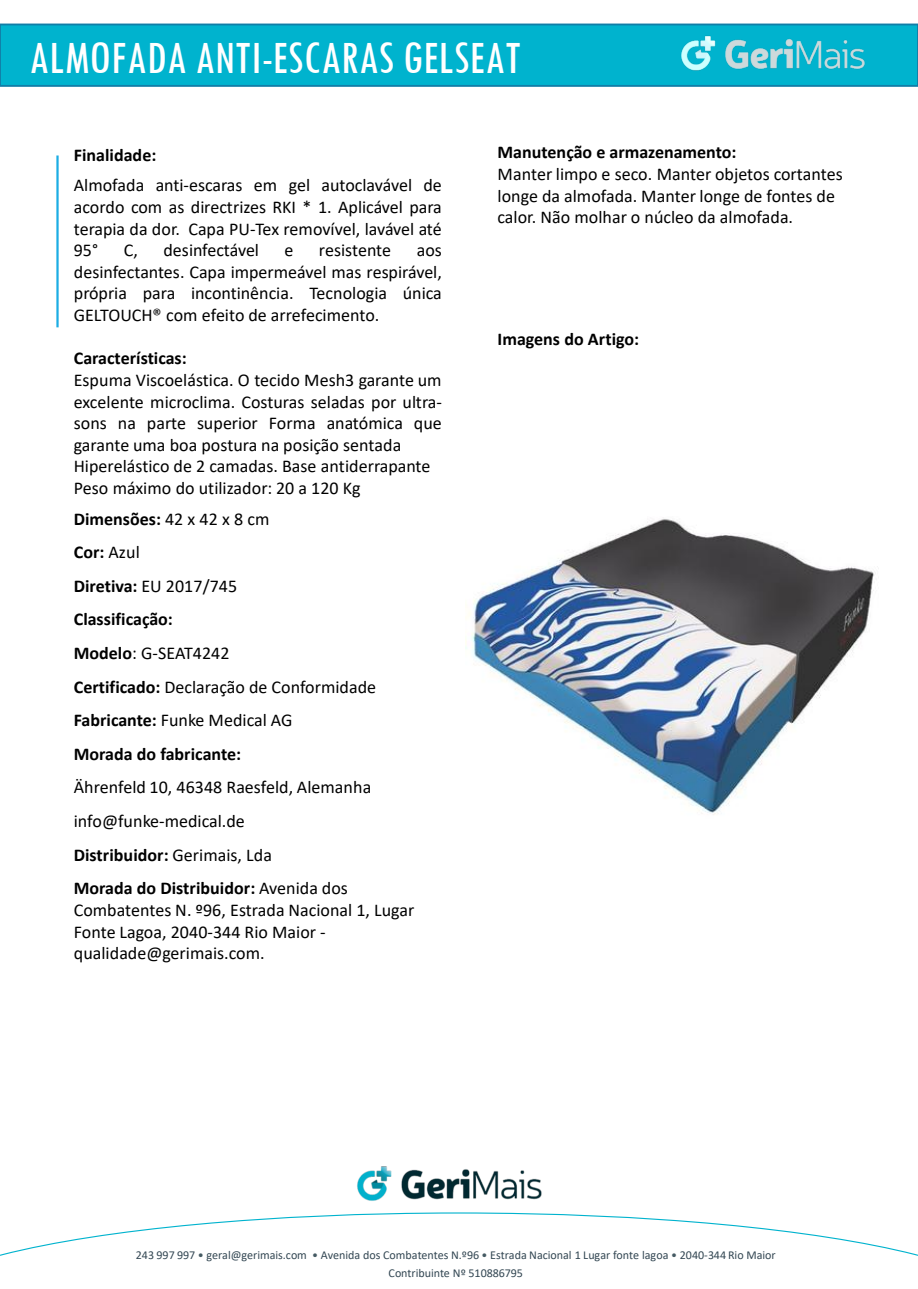
<style>
.page{position:relative;width:918px;height:1289px;background:#fff}
.page>*{position:absolute;margin:0;border:0;box-sizing:border-box;transform-origin:0 0}
.t1{font:condensed 48px "Tw Cen";color:#fff}
.t2{font:18px/21.6px "Calibri";color:#000;text-align:justify}
.t3{font:700 18px "Calibri";color:#000}
.t4{font:12px/17.2px "Calibri";letter-spacing:-.005em;color:#334753;text-align:center}
.s1{font-weight:400}
.s2{font-weight:700}
.s3{color:#455a63}
</style>
<div class="page">
<hr style="left:56px;top:155px;width:3px;height:172px;background:#1cade4">
<div style="left:0;top:24px;width:918px;height:63px;background:#00b3ce"></div>
<img style="left:357px;top:1166px;width:185px;height:35px">
<svg style="left:0;top:1212px;width:918px;height:44px"></svg>
<img style="left:675px;top:23px;width:202px;height:64px">
<img style="left:465px;top:519px;width:410px;height:296px">
<h2 class="t1" style="left:29px;top:29px;width:493px">ALMOFADA ANTI-ESCARAS GELSEAT</h2>
<p class="t3" style="left:74px;top:142px;width:84px">Finalidade:</p>
<p class="t2" style="left:74px;top:174px;width:370px">Almofada anti-escaras em gel autoclavável de acordo com as directrizes RKI * 1. Aplicável para terapia da dor. Capa PU-Tex removível, lavável até 95°</p>
<p class="t2" style="left:124px;top:239px;width:16px">C,</p>
<p class="t2" style="left:163px;top:239px;width:97px">desinfectável</p>
<p class="t2" style="left:285px;top:239px;width:10px">e</p>
<p class="t2" style="left:319px;top:239px;width:74px">resistente</p>
<p class="t2" style="left:74px;top:239px;width:370px;text-indent:343px">aos desinfectantes. Capa impermeável mas respirável, própria para incontinência. Tecnologia única GELTOUCH® com efeito de arrefecimento.</p>
<p class="t3" style="left:74px;top:345px;width:114px">Características:</p>
<p class="t2" style="left:74px;top:369px;width:370px">Espuma Viscoelástica. O tecido Mesh3 garante um excelente microclima. Costuras seladas por ultra&shy;sons na parte superior Forma anatómica que garante uma boa postura na posição sentada</p>
<p class="t2" style="left:74px;top:455px;width:358px">Hiperelástico de 2 camadas. Base antiderrapante</p>
<p class="t2" style="left:74px;top:477px;width:288px">Peso máximo do utilizador: 20 a 120 Kg</p>
<p class="t3" style="left:74px;top:506px;width:197px">Dimensões: <span class="s1">42 x 42 x 8 cm</span></p>
<p class="t3" style="left:74px;top:539px;width:68px">Cor: <span class="s1">Azul</span></p>
<p class="t2" style="left:74px;top:574px;width:165px"><span class="s2">Diretiva:</span> EU 2017/745</p>
<p class="t3" style="left:74px;top:606px;width:101px">Classificação:</p>
<p class="t2" style="left:74px;top:641px;width:157px"><span class="s2">Modelo</span>: G-SEAT4242</p>
<p class="t2" style="left:74px;top:675px;width:304px"><span class="s2">Certificado:</span> Declaração de Conformidade</p>
<p class="t2" style="left:74px;top:709px;width:220px"><span class="s2">Fabricante:</span> Funke Medical AG</p>
<p class="t3" style="left:74px;top:741px;width:169px">Morada do fabricante:</p>
<p class="t2" style="left:74px;top:776px;width:299px">Ährenfeld 10, 46348 Raesfeld, Alemanha</p>
<p class="t2" style="left:74px;top:810px;width:172px">info@funke-medical.de</p>
<p class="t3" style="left:74px;top:842px;width:200px">Distribuidor: <span class="s1">Gerimais, Lda</span></p>
<p class="t2" style="left:74px;top:877px;width:342px;text-align:left"><span class="s2">Morada do Distribuidor:</span> Avenida dos Combatentes N. º96, Estrada Nacional 1, Lugar Fonte Lagoa, 2040-344 Rio Maior - qualidade@gerimais.com.</p>
<p class="t3" style="left:498px;top:140px;width:240px">Manutenção e armazenamento:</p>
<p class="t2" style="left:498px;top:163px;width:347px;text-align:left">Manter limpo e seco. Manter objetos cortantes longe da almofada. Manter longe de fontes de calor. Não molhar o núcleo da almofada.</p>
<p class="t3" style="left:498px;top:326px;width:143px">Imagens do Artigo:</p>
<p class="t4" style="left:136px;top:1246px;width:641px">243 997 997 <span class="s3">•</span> geral@gerimais.com <span class="s3">•</span> Avenida dos Combatentes N.º96 <span class="s3">•</span> Estrada Nacional 1 Lugar fonte lagoa <span class="s3">•</span> 2040-344 Rio Maior<br>Contribuinte Nº 510886795</p>
</div>
